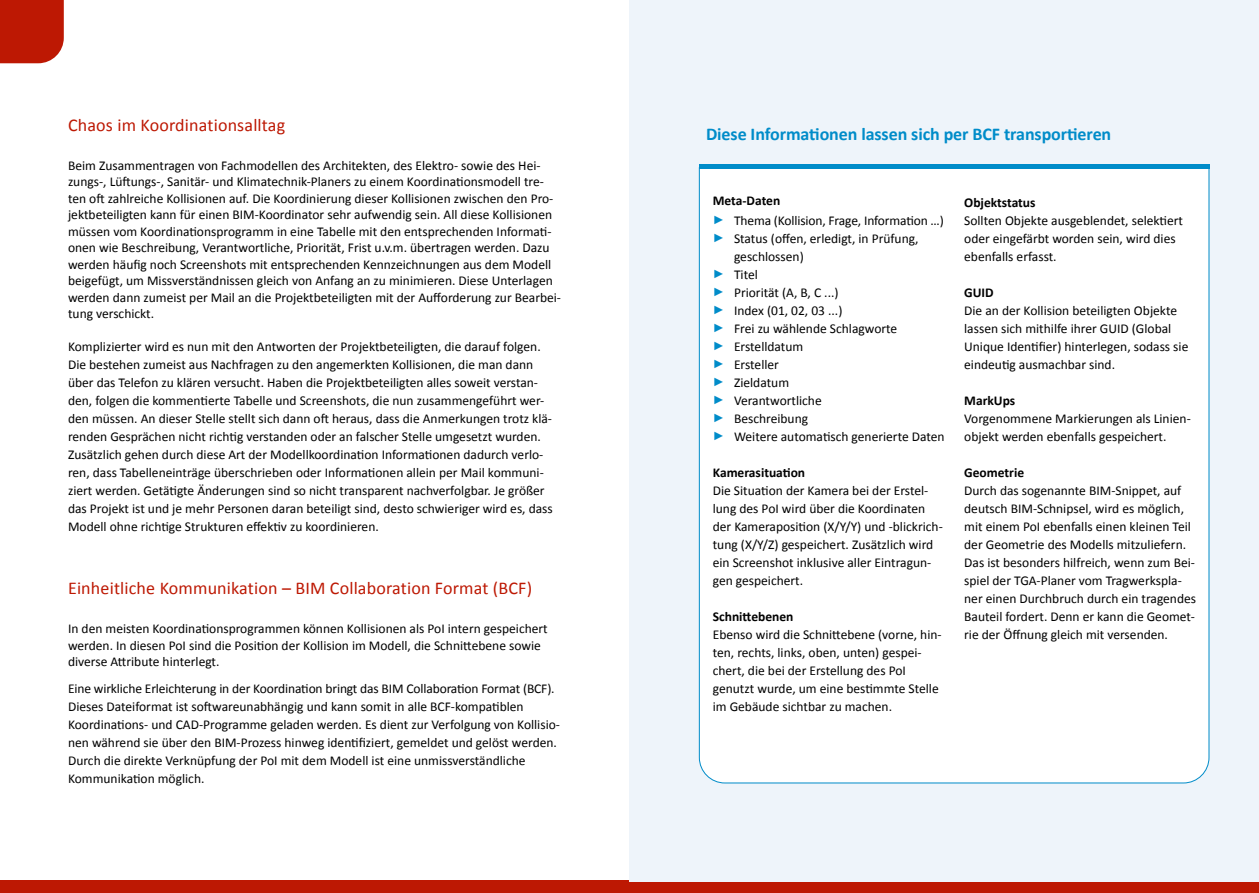
<style>
.page{position:relative;width:1259px;height:893px;background:#fff}
.page>*{position:absolute;margin:0;border:0;box-sizing:border-box;transform-origin:0 0}
.t1{font:18px "Calibri";letter-spacing:.01em;color:#bd1803}
.t2{font:700 18px "Calibri";letter-spacing:-.005em;color:#008cc9}
.t3{font:13.5px/18px "Calibri";color:#000}
.t4{font:700 13.5px "Calibri";color:#000}
.s1{font-weight:700}
.s2{font-family:"Arial";font-size:12px;color:#008cc9}
</style>
<div class="page">
<div style="left:0;top:880px;width:1259px;height:13px;background:#bd1803"></div>
<div style="left:629px;top:0;width:630px;height:881px;background:#eef4fa"></div>
<div style="left:698px;top:167px;width:511px;height:617px;background:#fff"></div>
<div style="left:699px;top:164px;width:510px;height:5px;background:#008cc9"></div>
<div style="left:0;top:0;width:64px;height:63px;background:#bd1803"></div>
<h1 class="t1" style="left:68px;top:112px;width:219px">Chaos im Koordinationsalltag</h1>
<p class="t3" style="left:68px;top:157px;width:494px;line-height:16.5px">Beim Zusammentragen von Fachmodellen des Architekten, des Elektro- sowie des Hei&shy;zungs-, Lüftungs-, Sanitär- und Klimatechnik-Planers zu einem Koordinationsmodell tre&shy;ten oft zahlreiche Kollisionen auf. Die Koordinierung dieser Kollisionen zwischen den Pro&shy;jektbeteiligten kann für einen BIM-Koordinator sehr aufwendig sein. All diese Kollisionen müssen vom Koordinationsprogramm in eine Tabelle mit den entsprechenden Informati&shy;onen wie Beschreibung, Verantwortliche, Priorität, Frist u.v.m. übertragen werden. Dazu werden häufig noch Screenshots mit entsprechenden Kennzeichnungen aus dem Modell beigefügt, um Missverständnissen gleich von Anfang an zu minimieren. Diese Unterlagen werden dann zumeist per Mail an die Projektbeteiligten mit der Aufforderung zur Bearbei&shy;tung verschickt.</p>
<p class="t3" style="left:68px;top:337px;width:486px">Komplizierter wird es nun mit den Antworten der Projektbeteiligten, die darauf folgen.<br>Die bestehen zumeist aus Nachfragen zu den angemerkten Kollisionen, die man dann über das Telefon zu klären versucht. Haben die Projektbeteiligten alles soweit verstan&shy;den, folgen die kommentierte Tabelle und Screenshots, die nun zusammengeführt wer&shy;den müssen. An dieser Stelle stellt sich dann oft heraus, dass die Anmerkungen trotz klä&shy;renden Gesprächen nicht richtig verstanden oder an falscher Stelle umgesetzt wurden.<br>Zusätzlich gehen durch diese Art der Modellkoordination Informationen dadurch verlo&shy;ren, dass Tabelleneinträge überschrieben oder Informationen allein per Mail kommuni&shy;ziert werden. Getätigte Änderungen sind so nicht transparent nachverfolgbar. Je größer das Projekt ist und je mehr Personen daran beteiligt sind, desto schwieriger wird es, dass Modell ohne richtige Strukturen effektiv zu koordinieren.</p>
<h1 class="t1" style="left:68px;top:576px;width:465px">Einheitliche Kommunikation – BIM Collaboration Format (BCF)</h1>
<p class="t3" style="left:68px;top:620px;width:481px;line-height:16.5px">In den meisten Koordinationsprogrammen können Kollisionen als PoI intern gespeichert werden. In diesen PoI sind die Position der Kollision im Modell, die Schnittebene sowie diverse Attribute hinterlegt.</p>
<p class="t3" style="left:68px;top:679px;width:493px">Eine wirkliche Erleichterung in der Koordination bringt das BIM Collaboration Format (BCF).<br>Dieses Dateiformat ist softwareunabhängig und kann somit in alle BCF-kompatiblen Koordinations- und CAD-Programme geladen werden. Es dient zur Verfolgung von Kollisio&shy;nen während sie über den BIM-Prozess hinweg identifiziert, gemeldet und gelöst werden.<br>Durch die direkte Verknüpfung der PoI mit dem Modell ist eine unmissverständliche Kommunikation möglich.</p>
<h1 class="t2" style="left:706px;top:121px;width:407px">Diese Informationen lassen sich per BCF transportieren</h1>
<p class="t3" style="left:713px;top:190px;width:233px;line-height:20.5px"><span class="s1">Meta-Daten<br></span><span class="s2">►</span> Thema (Kollision, Frage, Information …)</p>
<p class="t3" style="left:713px;top:229px;width:207px"><span class="s2">►</span> Status (offen, erledigt, in Prüfung,</p>
<p class="t3" style="left:734px;top:247px;width:71px">geschlossen)</p>
<p class="t3" style="left:713px;top:265px;width:47px"><span class="s2">►</span> Titel</p>
<p class="t3" style="left:713px;top:283px;width:127px"><span class="s2">►</span> Priorität (A, B, C ...)</p>
<p class="t3" style="left:713px;top:301px;width:131px"><span class="s2">►</span> Index (01, 02, 03 ...)</p>
<p class="t3" style="left:713px;top:319px;width:186px"><span class="s2">►</span> Frei zu wählende Schlagworte</p>
<p class="t3" style="left:713px;top:337px;width:92px"><span class="s2">►</span> Erstelldatum</p>
<p class="t3" style="left:713px;top:355px;width:68px"><span class="s2">►</span> Ersteller</p>
<p class="t3" style="left:713px;top:373px;width:78px"><span class="s2">►</span> Zieldatum</p>
<p class="t3" style="left:713px;top:391px;width:110px"><span class="s2">►</span> Verantwortliche</p>
<p class="t3" style="left:713px;top:409px;width:97px"><span class="s2">►</span> Beschreibung</p>
<p class="t3" style="left:713px;top:427px;width:233px"><span class="s2">►</span> Weitere automatisch generierte Daten</p>
<p class="t4" style="left:713px;top:463px;width:94px">Kamerasituation</p>
<p class="t3" style="left:713px;top:481px;width:231px">Die Situation der Kamera bei der Erstel&shy;lung des PoI wird über die Koordinaten der Kameraposition (X/Y/Y) und -blickrich&shy;tung (X/Y/Z) gespeichert. Zusätzlich wird ein Screenshot inklusive aller Eintragun&shy;gen gespeichert.</p>
<p class="t4" style="left:713px;top:607px;width:82px">Schnittebenen</p>
<p class="t3" style="left:713px;top:625px;width:230px">Ebenso wird die Schnittebene (vorne, hin&shy;ten, rechts, links, oben, unten) gespei&shy;chert, die bei der Erstellung des PoI genutzt wurde, um eine bestimmte Stelle im Gebäude sichtbar zu machen.</p>
<p class="t4" style="left:964px;top:193px;width:73px">Objektstatus</p>
<p class="t3" style="left:964px;top:211px;width:220px">Sollten Objekte ausgeblendet, selektiert oder eingefärbt worden sein, wird dies ebenfalls erfasst.</p>
<p class="t4" style="left:964px;top:283px;width:31px">GUID</p>
<p class="t3" style="left:964px;top:301px;width:226px">Die an der Kollision beteiligten Objekte lassen sich mithilfe ihrer GUID (Global Unique Identifier) hinterlegen, sodass sie eindeutig ausmachbar sind.</p>
<p class="t4" style="left:964px;top:391px;width:53px">MarkUps</p>
<p class="t3" style="left:964px;top:409px;width:228px">Vorgenommene Markierungen als Linien&shy;objekt werden ebenfalls gespeichert.</p>
<p class="t4" style="left:964px;top:463px;width:61px">Geometrie</p>
<p class="t3" style="left:964px;top:481px;width:233px">Durch das sogenannte BIM-Snippet, auf deutsch BIM-Schnipsel, wird es möglich, mit einem PoI ebenfalls einen kleinen Teil der Geometrie des Modells mitzuliefern.<br>Das ist besonders hilfreich, wenn zum Bei&shy;spiel der TGA-Planer vom Tragwerkspla&shy;ner einen Durchbruch durch ein tragendes Bauteil fordert. Denn er kann die Geomet&shy;rie der Öffnung gleich mit versenden.</p>
</div>
